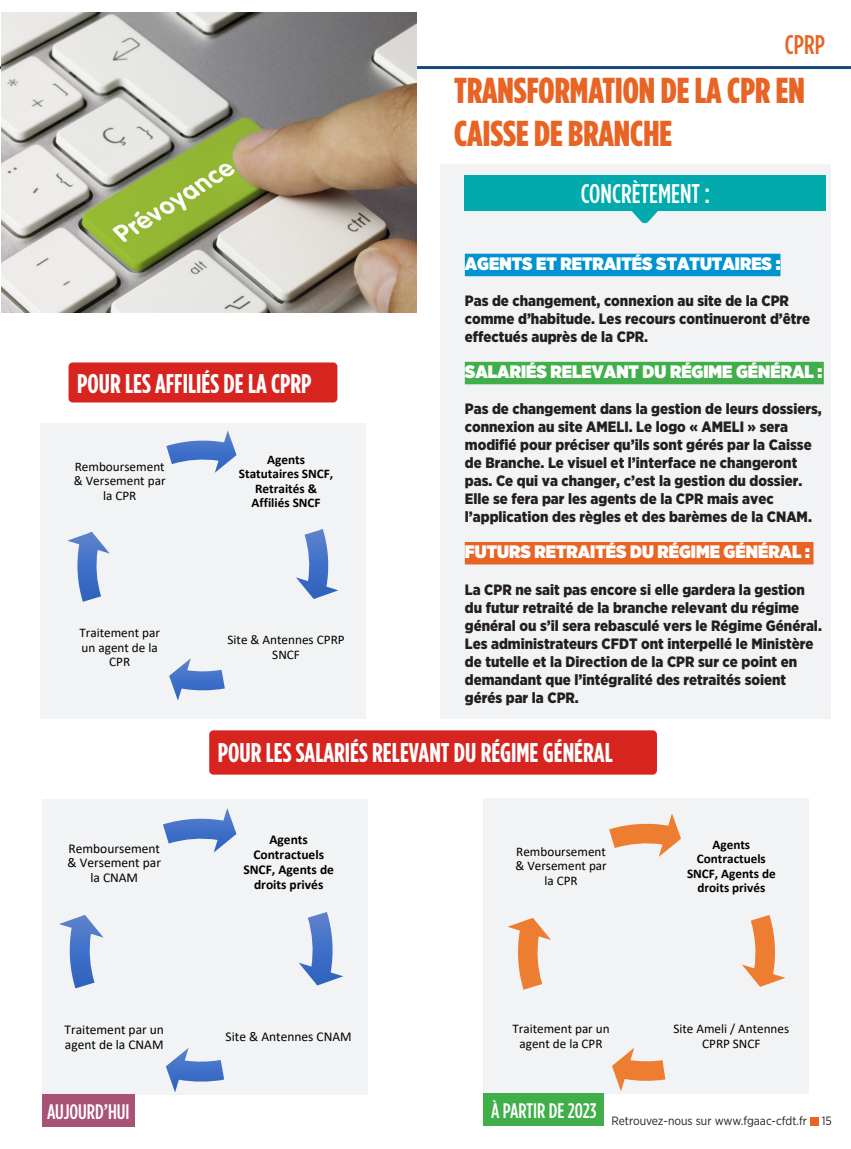
<style>
.page{position:relative;width:851px;height:1149px;background:#fff}
.page>*{position:absolute;margin:0;border:0;box-sizing:border-box;transform-origin:0 0}
.t1{font:900 36px/43.2px "Gotham Condensed";color:#e86424}
.Titre_article_princi{font:700 27px "Gotham Condensed";color:#fff}
.t2{font:500 27px "Gotham Condensed";color:#fff}
.t3{font:500 27px "Gotham Condensed";color:#e86424}
.t4{font:500 21px "Gotham Condensed";color:#fff}
.INTER_DOSSIER{font:900 18px "Gotham Narrow";color:#fff}
.TEXTE_ARTICLE_SECOND{font:900 15px/18px "Gotham Narrow";color:#231f20}
.t5{font:13.5px/14.9px "Calibri";color:#000}
.t6{font:700 13.5px/14.9px "Calibri";color:#000;text-align:center}
.t7{font:13.2px/14.4px "Calibri";color:#000;text-align:center}
.t8{font:700 13.2px/14.4px "Calibri";color:#000;text-align:center}
.t9{font:12px "Gotham Narrow";color:#231f20}
</style>
<div class="page">
<div style="left:810px;top:1116px;width:8px;height:9px;background:#e86424"></div>
<div style="left:42px;top:799px;width:326px;height:295px;background:#f2f3f4"></div>
<div style="left:40px;top:423px;width:326px;height:295px;background:#f2f3f4"></div>
<hr style="left:0;top:66px;width:850px;height:3px;background:#184879">
<svg style="left:296px;top:529px;width:42px;height:70px"></svg>
<svg style="left:169px;top:658px;width:56px;height:42px"></svg>
<svg style="left:67px;top:532px;width:43px;height:69px"></svg>
<svg style="left:166px;top:430px;width:70px;height:42px"></svg>
<img style="left:1px;top:13px;width:415px;height:299px">
<div style="left:69px;top:362px;width:268px;height:40px;background:#d7241f;border-radius:4px"></div>
<div style="left:209px;top:730px;width:448px;height:44px;background:#d7241f;border-radius:4px"></div>
<svg style="left:299px;top:912px;width:44px;height:73px"></svg>
<svg style="left:166px;top:1048px;width:58px;height:43px"></svg>
<svg style="left:59px;top:915px;width:45px;height:73px"></svg>
<svg style="left:163px;top:808px;width:73px;height:44px"></svg>
<div style="left:483px;top:798px;width:326px;height:295px;background:#f2f3f4"></div>
<svg style="left:742px;top:915px;width:43px;height:71px"></svg>
<svg style="left:612px;top:1048px;width:53px;height:42px"></svg>
<svg style="left:507px;top:918px;width:44px;height:71px"></svg>
<svg style="left:609px;top:814px;width:72px;height:42px"></svg>
<div style="left:42px;top:1094px;width:93px;height:32px;background:#a85376"></div>
<div style="left:440px;top:164px;width:390px;height:554px;background:#f2f3f4"></div>
<div style="left:465px;top:253px;width:315px;height:23px;background:#0093d0"></div>
<div style="left:465px;top:361px;width:358px;height:23px;background:#40ae49"></div>
<div style="left:465px;top:541px;width:348px;height:23px;background:#e86424"></div>
<svg style="left:578px;top:210px;width:136px;height:14px"></svg>
<div style="left:465px;top:175px;width:361px;height:35px;background:#00aaad"></div>
<div style="left:483px;top:1093px;width:121px;height:32px;background:#40ae49"></div>
<p class="t3" style="left:784px;top:29px;width:42px">CPRP</p>
<p class="t1" style="left:454px;top:68px;width:352px">TRANSFORMATION DE LA CPR EN<br>CAISSE DE BRANCHE</p>
<p class="Titre_article_princi" style="left:77px;top:367px;width:236px">POUR LES AFFILIÉS DE LA CPRP</p>
<p class="t7" style="left:74px;top:459px;width:93px">Remboursement &amp; Versement par la CPR</p>
<p class="t7" style="left:79px;top:625px;width:82px">Traitement par un agent de la<br>CPR</p>
<p class="t8" style="left:239px;top:452px;width:96px">Agents<br>Statutaires SNCF,<br>Retraités &amp;<br>Affiliés SNCF</p>
<p class="t7" style="left:227px;top:632px;width:119px">Site &amp; Antennes CPRP<br>SNCF</p>
<p class="t2" style="left:581px;top:178px;width:130px">CONCRÈTEMENT :</p>
<p class="INTER_DOSSIER" style="left:465px;top:251px;width:317px">AGENTS ET RETRAITÉS STATUTAIRES :</p>
<p class="TEXTE_ARTICLE_SECOND" style="left:465px;top:292px;width:347px">Pas de changement, connexion au site de la CPR comme d’habitude. Les recours continueront d’être effectués auprès de la CPR.</p>
<p class="INTER_DOSSIER" style="left:465px;top:359px;width:359px">SALARIÉS RELEVANT DU RÉGIME GÉNÉRAL :</p>
<p class="TEXTE_ARTICLE_SECOND" style="left:465px;top:400px;width:358px">Pas de changement dans la gestion de leurs dossiers, connexion au site AMELI. Le logo « AMELI » sera modifié pour préciser qu’ils sont gérés par la Caisse de Branche. Le visuel et l’interface ne changeront pas. Ce qui va changer, c’est la gestion du dossier.<br>Elle se fera par les agents de la CPR mais avec l’application des règles et des barèmes de la CNAM.</p>
<p class="INTER_DOSSIER" style="left:465px;top:539px;width:346px">FUTURS RETRAITÉS DU RÉGIME GÉNÉRAL :</p>
<p class="TEXTE_ARTICLE_SECOND" style="left:465px;top:580px;width:358px">La CPR ne sait pas encore si elle gardera la gestion du futur retraité de la branche relevant du régime général ou s’il sera rebasculé vers le Régime Général.<br>Les administrateurs CFDT ont interpellé le Ministère de tutelle et la Direction de la CPR sur ce point en demandant que l’intégralité des retraités soient gérés par la CPR.</p>
<p class="Titre_article_princi" style="left:218px;top:736px;width:396px">POUR LES SALARIÉS RELEVANT DU RÉGIME GÉNÉRAL</p>
<p class="t6" style="left:243px;top:832px;width:92px">Agents<br>Contractuels<br>SNCF, Agents de droits privés</p>
<p class="t5" style="left:67px;top:840px;width:95px;text-align:center">Remboursement &amp; Versement par la CNAM</p>
<p class="t8" style="left:687px;top:837px;width:90px">Agents<br>Contractuels<br>SNCF, Agents de droits privés</p>
<p class="t7" style="left:515px;top:843px;width:93px">Remboursement &amp; Versement par la CPR</p>
<p class="t5" style="left:65px;top:1021px;width:101px">Traitement par un agent de la CNAM</p>
<p class="t4" style="left:47px;top:1099px;width:84px">AUJOURD’HUI</p>
<p class="t5" style="left:225px;top:1028px;width:128px">Site &amp; Antennes CNAM</p>
<p class="t7" style="left:512px;top:1021px;width:99px">Traitement par un agent de la CPR</p>
<p class="t7" style="left:673px;top:1021px;width:117px">Site Ameli / Antennes<br>CPRP SNCF</p>
<p class="t4" style="left:491px;top:1098px;width:107px">À PARTIR DE 2023</p>
<p class="t9" style="left:611px;top:1113px;width:222px">Retrouvez-nous sur www.fgaac-cfdt.fr 15</p>
</div>
